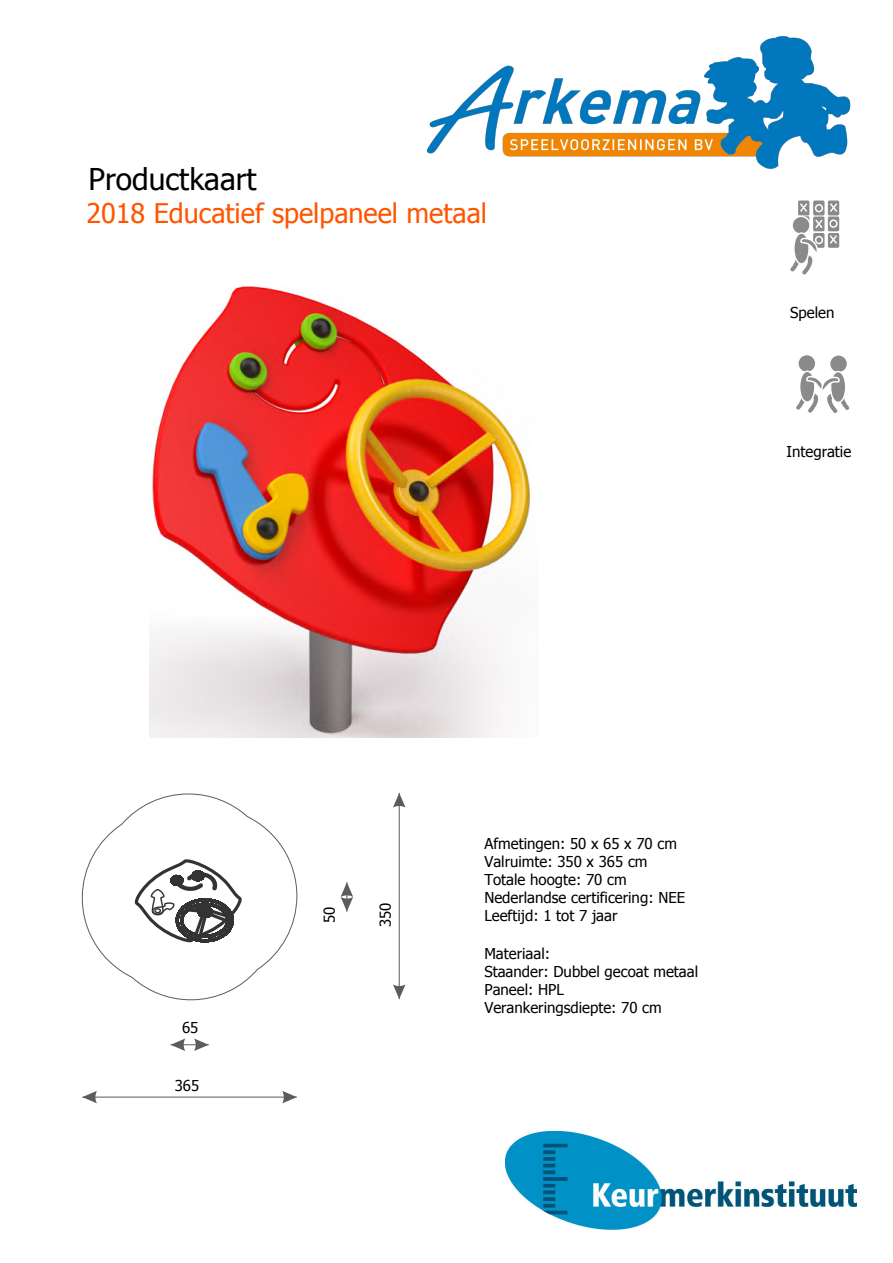
<style>
.page{position:relative;width:893px;height:1263px;background:#fff}
.page>*{position:absolute;margin:0;border:0;box-sizing:border-box;transform-origin:0 0}
.t1{font:30px "Tahoma";color:#000}
.t2{font:27px "Tahoma";color:#f50}
.t3{font:15px/18px "Tahoma";color:#000}
</style>
<div class="page">
<img style="left:149px;top:286px;width:381px;height:451px">
<img style="left:427px;top:36px;width:424px;height:133px">
<svg style="left:797px;top:354px;width:19px;height:19px"></svg>
<svg style="left:799px;top:370px;width:16px;height:33px"></svg>
<svg style="left:829px;top:354px;width:19px;height:19px"></svg>
<svg style="left:830px;top:371px;width:16px;height:32px"></svg>
<svg style="left:796px;top:375px;width:54px;height:38px"></svg>
<svg style="left:790px;top:200px;width:50px;height:75px"></svg>
<svg style="left:82px;top:793px;width:215px;height:207px"></svg>
<hr style="left:82px;top:1097px;width:215px;height:1px;background:#5c5c5c">
<svg style="left:82px;top:1091px;width:15px;height:12px"></svg>
<svg style="left:282px;top:1091px;width:15px;height:12px"></svg>
<hr style="left:399px;top:793px;width:1px;height:206px;background:#5c5c5c">
<svg style="left:393px;top:793px;width:12px;height:14px"></svg>
<svg style="left:393px;top:984px;width:12px;height:15px"></svg>
<hr style="left:171px;top:1044px;width:38px;height:1px;background:#5c5c5c">
<svg style="left:171px;top:1038px;width:14px;height:13px"></svg>
<svg style="left:194px;top:1038px;width:15px;height:13px"></svg>
<svg style="left:341px;top:882px;width:12px;height:30px"></svg>
<img style="left:505px;top:1131px;width:352px;height:99px">
<h1 class="t1" style="left:89px;top:159px;width:170px">Productkaart</h1>
<h2 class="t2" style="left:86px;top:195px;width:402px">2018 Educatief spelpaneel metaal</h2>
<p class="t3" style="left:790px;top:303px;width:46px">Spelen</p>
<p class="t3" style="left:786px;top:442px;width:66px">Integratie</p>
<p class="t3" style="left:182px;top:1018px;width:18px">65</p>
<p class="t3" style="left:175px;top:1075px;width:26px">365</p>
<p class="t3" style="left:320px;top:923px;width:18px;rotate:-90deg">50</p>
<p class="t3" style="left:376px;top:927px;width:26px;rotate:-90deg">350</p>
<p class="t3" style="left:484px;top:834px;width:202px">Afmetingen: 50 x 65 x 70 cm<br>Valruimte: 350 x 365 cm<br>Totale hoogte: 70 cm<br>Nederlandse certificering: NEE<br>Leeftijd: 1 tot 7 jaar</p>
<p class="t3" style="left:484px;top:944px;width:215px">Materiaal:<br>Staander: Dubbel gecoat metaal<br>Paneel: HPL<br>Verankeringsdiepte: 70 cm</p>
</div>
